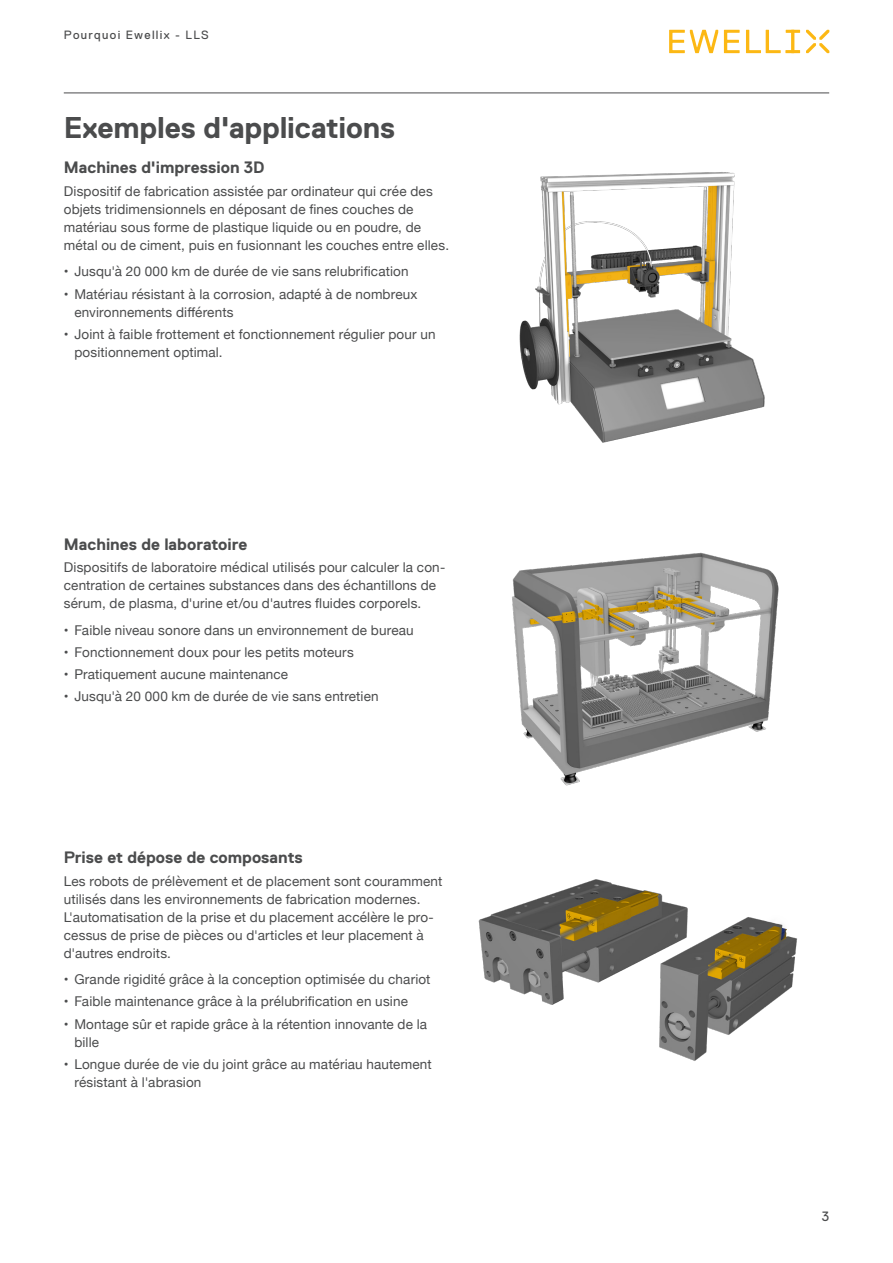
<style>
.page{position:relative;width:893px;height:1263px;background:#fff}
.page>*{position:absolute;margin:0;border:0;box-sizing:border-box;transform-origin:0 0}
.X-Bodytext_Heading_2{font:700 30px "Replica Std";letter-spacing:-.005em;color:#4b4c4d}
.X-Bodytext_Heading_4{font:700 16.5px "Replica Std";color:#4b4c4d}
.X-Bodytext_9pt{font:13.5px/18px "Helvetica Neue";letter-spacing:.01em;color:#4b4c4d}
.t1{font:13.5px "Replica Std";color:#4b4c4d}
.X-Heading_Informatio{font:12px "Replica Std";letter-spacing:.11em;color:#4b4c4d}
</style>
<div class="page">
<hr style="left:64px;top:93px;width:765px;height:1px;background:#4b4c4d">
<svg style="left:669px;top:30px;width:131px;height:23px"></svg>
<svg style="left:806px;top:30px;width:23px;height:23px"></svg>
<img style="left:478px;top:879px;width:319px;height:182px">
<img style="left:519px;top:172px;width:246px;height:271px">
<img style="left:512px;top:552px;width:267px;height:234px">
<p class="X-Heading_Informatio" style="left:64px;top:28px;width:146px">Pourquoi Ewellix - LLS</p>
<p class="X-Bodytext_Heading_2" style="left:64px;top:111px;width:333px">Exemples d'applications</p>
<p class="X-Bodytext_Heading_4" style="left:64px;top:159px;width:202px">Machines d'impression 3D</p>
<p class="X-Bodytext_9pt" style="left:64px;top:183px;width:387px">Dispositif de fabrication assistée par ordinateur qui crée des objets tridimensionnels en déposant de fines couches de matériau sous forme de plastique liquide ou en poudre, de métal ou de ciment, puis en fusionnant les couches entre elles.</p>
<p class="X-Bodytext_9pt" style="left:64px;top:263px;width:346px">• Jusqu'à 20 000 km de durée de vie sans relubrification</p>
<p class="X-Bodytext_9pt" style="left:74px;top:285px;width:345px;text-indent:-11px">• Matériau résistant à la corrosion, adapté à de nombreux environnements différents</p>
<p class="X-Bodytext_9pt" style="left:74px;top:326px;width:363px;text-indent:-11px">• Joint à faible frottement et fonctionnement régulier pour un positionnement optimal.</p>
<p class="X-Bodytext_Heading_4" style="left:64px;top:535px;width:185px">Machines de laboratoire</p>
<p class="X-Bodytext_9pt" style="left:64px;top:559px;width:383px">Dispositifs de laboratoire médical utilisés pour calculer la con&shy;centration de certaines substances dans des échantillons de sérum, de plasma, d'urine et/ou d'autres fluides corporels.</p>
<p class="X-Bodytext_9pt" style="left:64px;top:622px;width:351px">• Faible niveau sonore dans un environnement de bureau</p>
<p class="X-Bodytext_9pt" style="left:64px;top:644px;width:291px">• Fonctionnement doux pour les petits moteurs</p>
<p class="X-Bodytext_9pt" style="left:64px;top:666px;width:226px">• Pratiquement aucune maintenance</p>
<p class="X-Bodytext_9pt" style="left:64px;top:688px;width:316px">• Jusqu'à 20 000 km de durée de vie sans entretien</p>
<p class="X-Bodytext_Heading_4" style="left:64px;top:848px;width:241px">Prise et dépose de composants</p>
<p class="X-Bodytext_9pt" style="left:64px;top:872px;width:380px">Les robots de prélèvement et de placement sont couramment utilisés dans les environnements de fabrication modernes.<br>L'automatisation de la prise et du placement accélère le pro&shy;cessus de prise de pièces ou d'articles et leur placement à d'autres endroits.</p>
<p class="X-Bodytext_9pt" style="left:64px;top:971px;width:368px">• Grande rigidité grâce à la conception optimisée du chariot</p>
<p class="X-Bodytext_9pt" style="left:64px;top:993px;width:346px">• Faible maintenance grâce à la prélubrification en usine</p>
<p class="X-Bodytext_9pt" style="left:74px;top:1016px;width:354px;text-indent:-11px">• Montage sûr et rapide grâce à la rétention innovante de la bille</p>
<p class="X-Bodytext_9pt" style="left:74px;top:1056px;width:359px;text-indent:-11px">• Longue durée de vie du joint grâce au matériau hautement résistant à l'abrasion</p>
<p class="t1" style="left:822px;top:1209px;width:9px">3</p>
</div>
